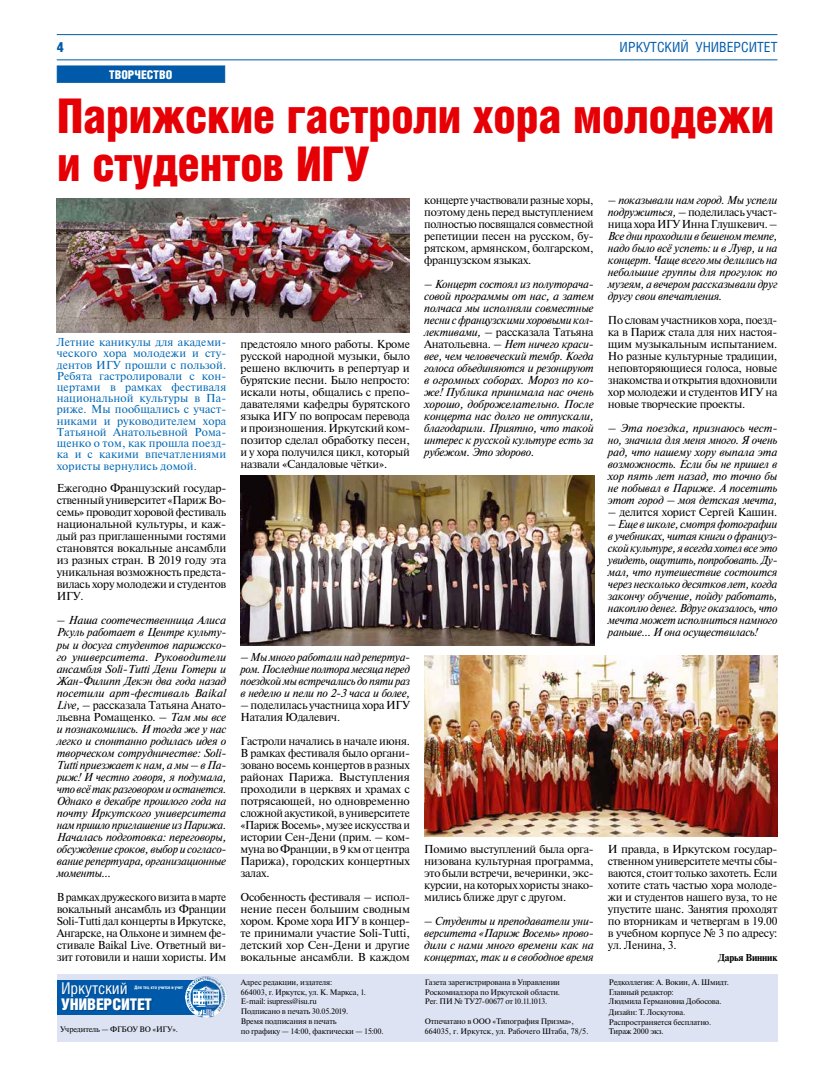
<style>
.page{position:relative;width:820px;height:1078px;background:#fff}
.page>*{position:absolute;margin:0;border:0;box-sizing:border-box;transform-origin:0 0}
.t1{font:900 48px/48px "Helios Cond";letter-spacing:-.015em;color:#e60005}
.t2{font:900 16.1px "Helios Cond";letter-spacing:-.01em;color:#fff}
.t3{font:16.1px "Helios Cond";letter-spacing:-.01em;color:#fff}
.t4{font:14px "Helios Cond";color:#005aa9}
.t5{font:900 14px "Helios Cond";color:#005aa9}
.t6{font:900 12px "Helios Cond";color:#fff}
.t7{font:11.5px/12px "Newton";letter-spacing:-.02em;color:#000;text-align:justify}
.t8{font:italic 11.5px/12px "Newton";letter-spacing:-.02em;color:#000;text-align:justify}
.t9{font:11.5px/11.2px "Newton";letter-spacing:.01em;color:#0068b5;text-align:justify}
.t10{font:700 10px "Newton";letter-spacing:-.02em;color:#000}
.t11{font:8px/9.8px "Newton";letter-spacing:-.02em;color:#000}
.t12{font:8px/9.8px "Newton";color:#000}
.t13{font:700 4.6px "Helios Cond";color:#fff}
.s1{font-style:normal}
.s2{font-style:italic}
</style>
<div class="page">
<div style="left:57px;top:65px;width:168px;height:18px;background:#005aa9;border:1px solid #005aa9"></div>
<hr style="left:57px;top:34px;width:720px;height:1px;background:#005aa9">
<div style="left:57px;top:973px;width:720px;height:67px;background:#dee3f3"></div>
<div style="left:57px;top:979px;width:148px;height:35px;background:#005aa9"></div>
<img style="left:194px;top:976px;width:33px;height:41px">
<img style="left:185px;top:979px;width:21px;height:35px">
<div style="left:62px;top:982px;width:91px;height:28px;background:#004485;opacity:.75"></div>
<hr style="left:57px;top:59px;width:720px;height:1px;background:#005aa9">
<img style="left:57px;top:199px;width:353px;height:133px">
<img style="left:424px;top:655px;width:353px;height:181px">
<img style="left:241px;top:475px;width:353px;height:170px">
<p class="t5" style="left:57px;top:39px;width:9px">4</p>
<p class="t4" style="left:619px;top:39px;width:159px">ИРКУТСКИЙ УНИВЕРСИТЕТ</p>
<p class="t6" style="left:109px;top:68px;width:65px">ТВОРЧЕСТВО</p>
<h1 class="t1" style="left:57px;top:91px;width:719px">Парижские гастроли хора молодежи и студентов ИГУ</h1>
<p class="t9" style="left:57px;top:336px;width:171px">Летние каникулы для академи&shy;ческого хора молодежи и сту&shy;дентов ИГУ прошли с пользой.<br>Ребята гастролировали с кон&shy;цертами в рамках фестиваля национальной культуры в Па&shy;риже. Мы пообщались с участ&shy;никами и руководителем хора Татьяной Анатольевной Рома&shy;щенко о том, как прошла поезд&shy;ка и с какими впечатлениями хористы вернулись домой.</p>
<p class="t7" style="left:57px;top:482px;width:171px">Ежегодно Французский государ&shy;ственный университет «Париж Во&shy;семь» проводит хоровой фестиваль национальной культуры, и каж&shy;дый раз приглашенными гостями становятся вокальные ансамбли из разных стран. В 2019 году эта уникальная возможность предста&shy;вилась хору молодежи и студентов ИГУ.</p>
<p class="t8" style="left:57px;top:614px;width:171px"><span class="s1">–</span> Наша соотечественница Алиса Ркуль работает в Центре культу&shy;ры и досуга студентов парижско&shy;го университета. Руководители ансамбля Soli-Tutti Дени Готери и Жан-Филипп Декэн два года назад посетили арт-фестиваль Baikal Live, – <span class="s1">рассказала Татьяна Анато&shy;льевна Ромащенко.</span> – Там мы все и познакомились. И тогда же у нас легко и спонтанно родилась идея о творческом сотрудничестве: Soli-Tutti приезжает к нам, а мы – в Па&shy;риж! И честно говоря, я подумала, что всё так разговором и останется.<br>Однако в декабре прошлого года на почту Иркутского университета нам пришло приглашение из Парижа.<br>Началась подготовка: переговоры, обсуждение сроков, выбор и согласо&shy;вание репертуара, организационные моменты...</p>
<p class="t7" style="left:57px;top:890px;width:171px">В рамках дружеского визита в марте вокальный ансамбль из Франции Soli-Tutti дал концерты в Иркутске, Ангарске, на Ольхоне и зимнем фе&shy;стивале Baikal Live. Ответный ви&shy;зит готовили и наши хористы. Им</p>
<h2 class="t3" style="left:61px;top:978px;width:68px">Иркутский</h2>
<h2 class="t2" style="left:61px;top:994px;width:92px">УНИВЕРСИТЕТ</h2>
<p class="t13" style="left:134px;top:983px;width:50px">Для тех, кто учится и учит</p>
<p class="t11" style="left:60px;top:1023px;width:119px">Учредитель — ФГБОУ ВО «ИГУ».</p>
<p class="t7" style="left:240px;top:338px;width:171px">предстояло много работы. Кроме русской народной музыки, было решено включить в репертуар и бурятские песни. Было непросто: искали ноты, общались с препо&shy;давателями кафедры бурятского языка ИГУ по вопросам перевода и произношения. Иркутский ком&shy;позитор сделал обработку песен, и у хора получился цикл, который назвали «Сандаловые чётки».</p>
<p class="t7" style="left:424px;top:194px;width:171px">концерте участвовали разные хоры, поэтому день перед выступлением полностью посвящался совместной репетиции песен на русском, бу&shy;рятском, армянском, болгарском, французском языках.</p>
<p class="t8" style="left:424px;top:278px;width:171px">– Концерт состоял из полуторача&shy;совой программы от нас, а затем полчаса мы исполняли совместные песни с французскими хоровыми кол&shy;лективами, – <span class="s1">рассказала Татьяна Анатольевна.</span> – Нет ничего краси&shy;вее, чем человеческий тембр. Когда голоса объединяются и резонируют в огромных соборах. Мороз по ко&shy;же! Публика принимала нас очень хорошо, доброжелательно. После концерта нас долго не отпускали, благодарили. Приятно, что такой интерес к русской культуре есть за рубежом. Это здорово.</p>
<p class="t8" style="left:240px;top:650px;width:171px">– Мы много работали над репертуа&shy;ром. Последние полтора месяца перед поездкой мы встречались до пяти раз в неделю и пели по 2-3 часа и более,</p>
<p class="t7" style="left:240px;top:698px;width:171px"><span class="s2">–</span> поделилась участница хора ИГУ<br>Наталия Юдалевич.</p>
<p class="t7" style="left:240px;top:734px;width:171px">Гастроли начались в начале июня.<br>В рамках фестиваля было органи&shy;зовано восемь концертов в разных районах Парижа. Выступления проходили в церквях и храмах с потрясающей, но одновременно сложной акустикой, в университете «Париж Восемь», музее искусства и истории Сен-Дени (прим. – ком&shy;муна во Франции, в 9 км от центра Парижа), городских концертных залах.</p>
<p class="t7" style="left:240px;top:890px;width:171px">Особенность фестиваля – испол&shy;нение песен большим сводным хором. Кроме хора ИГУ в концер&shy;те принимали участие Soli-Tutti, детский хор Сен-Дени и другие вокальные ансамбли. В каждом</p>
<p class="t7" style="left:424px;top:842px;width:171px">Помимо выступлений была орга&shy;низована культурная программа, это были встречи, вечеринки, экс&shy;курсии, на которых хористы знако&shy;мились ближе друг с другом.</p>
<p class="t8" style="left:424px;top:914px;width:171px">– Студенты и преподаватели уни&shy;верситета «Париж Восемь» прово&shy;дили с нами много времени как на концертах, так и в свободное время</p>
<p class="t11" style="left:241px;top:976px;width:144px">Адрес редакции, издателя:<br>664003, г. Иркутск, ул. К. Маркса, 1.<br>E-mail: isupress@isu.ru<br>Подписано в печать 30.05.2019.<br>Время подписания в печать<br>по графику — 15:00, фактически — 16:00.</p>
<p class="t11" style="left:424px;top:976px;width:137px;text-align:justify">Газета зарегистрирована в Управлении Роскомнадзора по Иркутской области.<br>Рег. ПИ № ТУ38-00788 от 20.11.2014.</p>
<p class="t12" style="left:424px;top:1015px;width:165px">Отпечатано в ООО «Типография Призма»,<br>664035, г. Иркутск, ул. Рабочего Штаба, 78/5.</p>
<p class="t8" style="left:607px;top:194px;width:171px">– показывали нам город. Мы успели подружиться, – <span class="s1">поделилась участ&shy;ница хора ИГУ Инна Глушкевич.</span> – Все дни проходили в бешеном темпе, надо было всё успеть: и в Лувр, и на концерт. Чаще всего мы делились на небольшие группы для прогулок по музеям, а вечером рассказывали друг другу свои впечатления.</p>
<p class="t7" style="left:607px;top:314px;width:171px">По словам участников хора, поезд&shy;ка в Париж стала для них настоя&shy;щим музыкальным испытанием.<br>Но разные культурные традиции, неповторяющиеся голоса, новые знакомства и открытия вдохновили хор молодежи и студентов ИГУ на новые творческие проекты.</p>
<p class="t8" style="left:607px;top:422px;width:171px">– Эта поездка, признаюсь чест&shy;но, значила для меня много. Я очень рад, что нашему хору выпала эта возможность. Если бы не пришел в хор пять лет назад, то точно бы не побывал в Париже. А посетить этот город – моя детская мечта,</p>
<p class="t7" style="left:607px;top:506px;width:171px"><span class="s2">–</span> делится хорист Сергей Кашин.</p>
<p class="t8" style="left:607px;top:518px;width:171px">– Еще в школе, смотря фотографии в учебниках, читая книги о француз&shy;ской культуре, я всегда хотел все это увидеть, ощутить, попробовать. Ду&shy;мал, что путешествие состоится через несколько десятков лет, когда закончу обучение, пойду работать, накоплю денег. Вдруг оказалось, что мечта может исполниться намного раньше... И она осуществилась!</p>
<p class="t7" style="left:607px;top:842px;width:171px">И правда, в Иркутском государ&shy;ственном университете мечты сбы&shy;ваются, стоит только захотеть. Если хотите стать частью хора молоде&shy;жи и студентов нашего вуза, то не упустите шанс. Занятия проходят по вторникам и четвергам в 19.00 в учебном корпусе № 3 по адресу: ул. Ленина, 3.</p>
<p class="t10" style="left:717px;top:950px;width:61px">Дарья Винник</p>
<p class="t11" style="left:608px;top:976px;width:121px;line-height:10.5px">Редколлегия: А. Вокин, А. Шмидт.<br>Главный редактор:</p>
<p class="t11" style="left:608px;top:995px;width:114px;line-height:10.5px">Людмила Германовна Добосова.<br>Дизайн: Т. Лоскутова.<br>Распространяется бесплатно.</p>
<p class="t11" style="left:608px;top:1026px;width:56px">Тираж 3000 экз.</p>
</div>
